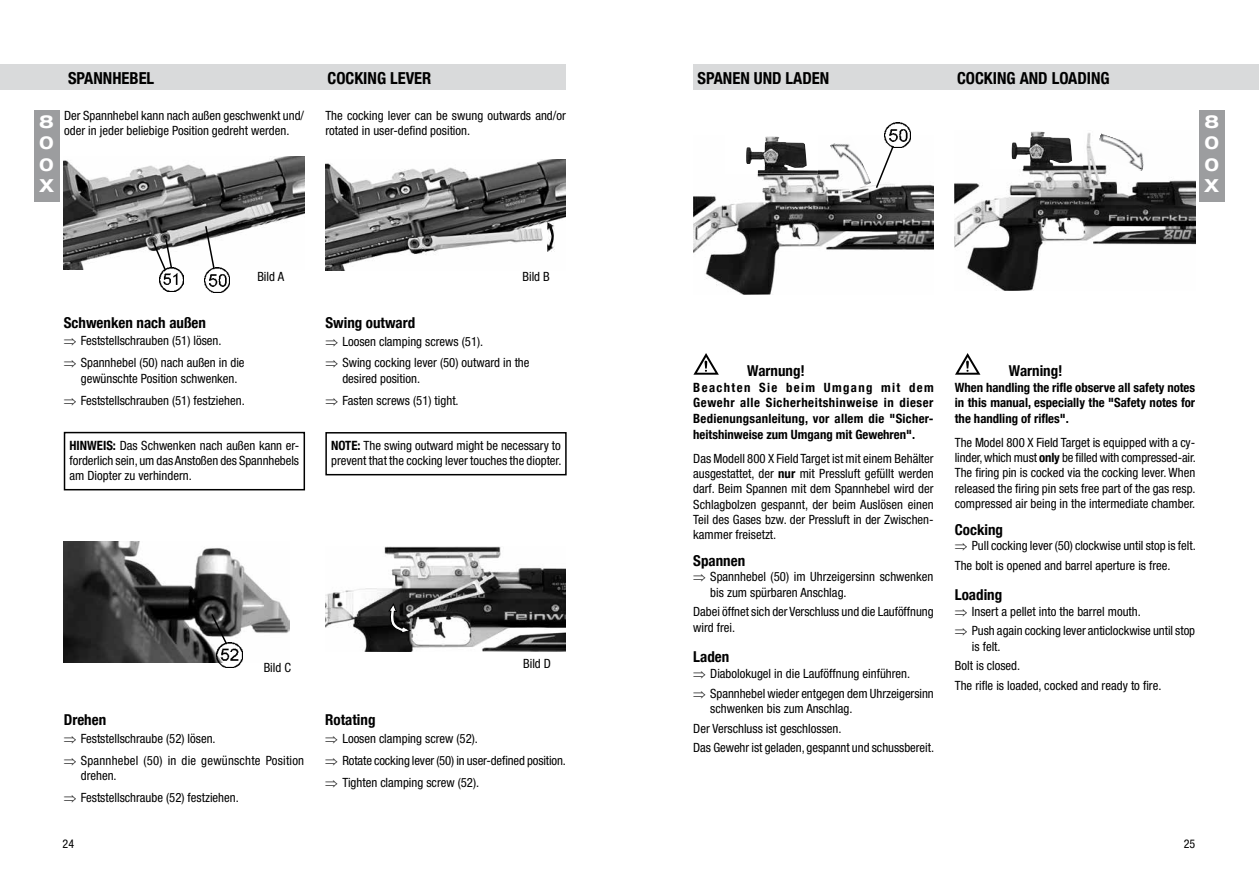
<style>
.page{position:relative;width:1259px;height:893px;background:#fff}
.page>*{position:absolute;margin:0;border:0;box-sizing:border-box;transform-origin:0 0}
.t1{font:700 expanded 18px/21.6px "Helvetica Neue LT Std";color:#fff;text-align:justify}
.t2{font:700 condensed 16.5px "Helvetica Neue LT";color:#000}
.t3{font:700 condensed 15px "Helvetica Neue LT";color:#000}
.t4{font:condensed 12.75px/15.3px "Helvetica Neue LT Std";color:#000}
.t5{font:700 condensed 12.75px/15.8px "Helvetica Neue LT";color:#000;text-align:justify}
.t6{font:condensed 12.75px/21.9px "Helvetica Neue LT Std";letter-spacing:.02em;color:#000}
.t7{font:condensed 12px "Helvetica Neue LT Std";color:#000}
.s1{font-family:"Helvetica Neue LT";font-weight:700}
</style>
<div class="page">
<div style="left:693px;top:64px;width:566px;height:25px;background:#d9dadb"></div>
<div style="left:0;top:64px;width:566px;height:26px;background:#d9dadb"></div>
<img style="left:64px;top:542px;width:226px;height:121px">
<svg style="left:210px;top:612px;width:18px;height:33px"></svg>
<img style="left:325px;top:547px;width:241px;height:104px">
<img style="left:217px;top:642px;width:25px;height:26px">
<svg style="left:386px;top:602px;width:27px;height:32px"></svg>
<img style="left:64px;top:156px;width:240px;height:114px">
<svg style="left:151px;top:237px;width:22px;height:33px"></svg>
<img style="left:325px;top:159px;width:241px;height:111px">
<img style="left:204px;top:267px;width:26px;height:26px">
<img style="left:159px;top:267px;width:25px;height:25px">
<svg style="left:204px;top:225px;width:12px;height:45px"></svg>
<img style="left:547px;top:222px;width:8px;height:30px">
<svg style="left:955px;top:353px;width:25px;height:22px"></svg>
<svg style="left:693px;top:353px;width:26px;height:22px"></svg>
<div style="left:64px;top:432px;width:241px;height:58px;border:2px solid #000"></div>
<div style="left:325px;top:432px;width:241px;height:43px;border:2px solid #000"></div>
<div style="left:34px;top:111px;width:25px;height:91px;background:#9c9d9f"></div>
<div style="left:1199px;top:111px;width:25px;height:91px;background:#9c9d9f"></div>
<img style="left:693px;top:136px;width:240px;height:158px">
<svg style="left:874px;top:144px;width:21px;height:46px"></svg>
<img style="left:955px;top:133px;width:240px;height:158px">
<img style="left:884px;top:122px;width:26px;height:26px">
<img style="left:830px;top:136px;width:41px;height:56px">
<img style="left:1093px;top:134px;width:56px;height:37px">
<div style="left:990px;top:125px;width:93px;height:44px;background:#fff"></div>
<img style="left:1011px;top:132px;width:72px;height:37px">
<div style="left:725px;top:130px;width:93px;height:44px;background:#fff"></div>
<img style="left:746px;top:136px;width:72px;height:38px">
<p class="t2" style="left:68px;top:68px;width:88px">SPANNHEBEL</p>
<p class="t2" style="left:327px;top:68px;width:105px">COCKING LEVER</p>
<p class="t2" style="left:697px;top:68px;width:133px">SPANEN UND LADEN</p>
<p class="t2" style="left:957px;top:68px;width:154px">COCKING AND LOADING</p>
<p class="t4" style="left:64px;top:107px;width:241px">Der Spannhebel kann nach außen geschwenkt und/ oder in jeder beliebige Position gedreht werden.</p>
<p class="t4" style="left:325px;top:107px;width:242px">The cocking lever can be swung outwards and/or rotated in user-defind position.</p>
<h1 class="t1" style="left:39px;top:110px;width:16px">8<br>0<br>0<br>X</h1>
<h1 class="t1" style="left:1204px;top:110px;width:16px">8<br>0<br>0<br>X</h1>
<p class="t4" style="left:257px;top:269px;width:28px">Bild A</p>
<p class="t4" style="left:522px;top:269px;width:29px">Bild B</p>
<p class="t3" style="left:64px;top:313px;width:144px">Schwenken nach außen</p>
<p class="t4" style="left:64px;top:330px;width:182px;line-height:21.9px">⇒ Feststellschrauben (51) lösen.<br>⇒ Spannhebel (50) nach außen in die</p>
<p class="t4" style="left:64px;top:367px;width:182px;line-height:21.9px;text-indent:17px">gewünschte Position schwenken. ⇒ Feststellschrauben (51) festziehen.</p>
<p class="t3" style="left:325px;top:313px;width:91px">Swing outward</p>
<p class="t4" style="left:325px;top:330px;width:206px;line-height:21.9px">⇒ Loosen clamping screws (51).<br>⇒ Swing cocking lever (50) outward in the</p>
<p class="t4" style="left:325px;top:367px;width:135px;line-height:21.9px;text-indent:17px">desired position.<br>⇒ Fasten screws (51) tight.</p>
<p class="t4" style="left:70px;top:438px;width:231px;text-align:justify"><span class="s1">HINWEIS:</span> Das Schwenken nach außen kann er&shy;forderlich sein, um das Anstoßen des Spannhebels am Diopter zu verhindern.</p>
<p class="t4" style="left:331px;top:438px;width:232px"><span class="s1">NOTE:</span> The swing outward might be necessary to prevent that the cocking lever touches the diopter.</p>
<p class="t4" style="left:264px;top:660px;width:29px">Bild C</p>
<p class="t4" style="left:523px;top:656px;width:29px">Bild D</p>
<p class="t3" style="left:64px;top:711px;width:44px">Drehen</p>
<p class="t6" style="left:64px;top:727px;width:242px">⇒ Feststellschraube (52) lösen.<br>⇒ Spannhebel (50) in die gewünschte Position</p>
<p class="t4" style="left:64px;top:765px;width:177px;line-height:21.9px;text-indent:17px">drehen.<br>⇒ Feststellschraube (52) festziehen.</p>
<p class="t3" style="left:325px;top:711px;width:52px">Rotating</p>
<p class="t4" style="left:325px;top:727px;width:242px;line-height:21.9px">⇒ Loosen clamping screw (52).<br>⇒ Rotate cocking lever (50) in user-defined position. ⇒ Tighten clamping screw (52).</p>
<p class="t3" style="left:747px;top:361px;width:59px">Warnung!</p>
<p class="t5" style="left:693px;top:379px;width:242px">Beachten Sie beim Umgang mit dem Gewehr alle Sicherheitshinweise in dieser Bedienungsanleitung, vor allem die "Sicher&shy;heitshinweise zum Umgang mit Gewehren".</p>
<p class="t4" style="left:693px;top:450px;width:242px;text-align:justify">Das Modell 800 X Field Target ist mit einem Behälter ausgestattet, der <span class="s1">nur</span> mit Pressluft gefüllt werden darf. Beim Spannen mit dem Spannhebel wird der Schlagbolzen gespannt, der beim Auslösen einen Teil des Gases bzw. der Pressluft in der Zwischen&shy;kammer freisetzt.</p>
<p class="t3" style="left:693px;top:551px;width:53px">Spannen</p>
<p class="t4" style="left:710px;top:569px;width:225px;text-indent:-17px">⇒ Spannhebel (50) im Uhrzeigersinn schwenken bis zum spürbaren Anschlag.</p>
<p class="t4" style="left:693px;top:604px;width:242px">Dabei öffnet sich der Verschluss und die Lauföffnung wird frei.</p>
<p class="t3" style="left:693px;top:648px;width:38px">Laden</p>
<p class="t4" style="left:693px;top:663px;width:242px;line-height:19.6px">⇒ Diabolokugel in die Lauföffnung einführen.<br>⇒ Spannhebel wieder entgegen dem Uhrzeigersinn</p>
<p class="t4" style="left:693px;top:699px;width:242px;line-height:19.6px;text-indent:17px">schwenken bis zum Anschlag.<br>Der Verschluss ist geschlossen.<br>Das Gewehr ist geladen, gespannt und schussbereit.</p>
<p class="t3" style="left:1009px;top:361px;width:55px">Warning!</p>
<p class="t5" style="left:955px;top:379px;width:242px">When handling the rifle observe all safety notes in this manual, especially the "Safety notes for the handling of rifles".</p>
<p class="t4" style="left:955px;top:435px;width:242px;text-align:justify">The Model 800 X Field Target is equipped with a cy&shy;linder, which must <span class="s1">only</span> be filled with compressed-air.<br>The firing pin is cocked via the cocking lever. When released the firing pin sets free part of the gas resp. compressed air being in the intermediate chamber.</p>
<p class="t3" style="left:955px;top:520px;width:50px">Cocking</p>
<p class="t4" style="left:955px;top:536px;width:242px;line-height:19.5px">⇒ Pull cocking lever (50) clockwise until stop is felt.<br>The bolt is opened and barrel aperture is free.</p>
<p class="t3" style="left:955px;top:586px;width:49px">Loading</p>
<p class="t4" style="left:955px;top:601px;width:242px;line-height:19.6px">⇒ Insert a pellet into the barrel mouth.<br>⇒ Push again cocking lever anticlockwise until stop</p>
<p class="t4" style="left:955px;top:636px;width:208px;line-height:19.5px;text-indent:17px">is felt.<br>Bolt is closed.<br>The rifle is loaded, cocked and ready to fire.</p>
<p class="t7" style="left:63px;top:837px;width:13px">24</p>
<p class="t7" style="left:1183px;top:837px;width:13px">25</p>
</div>
